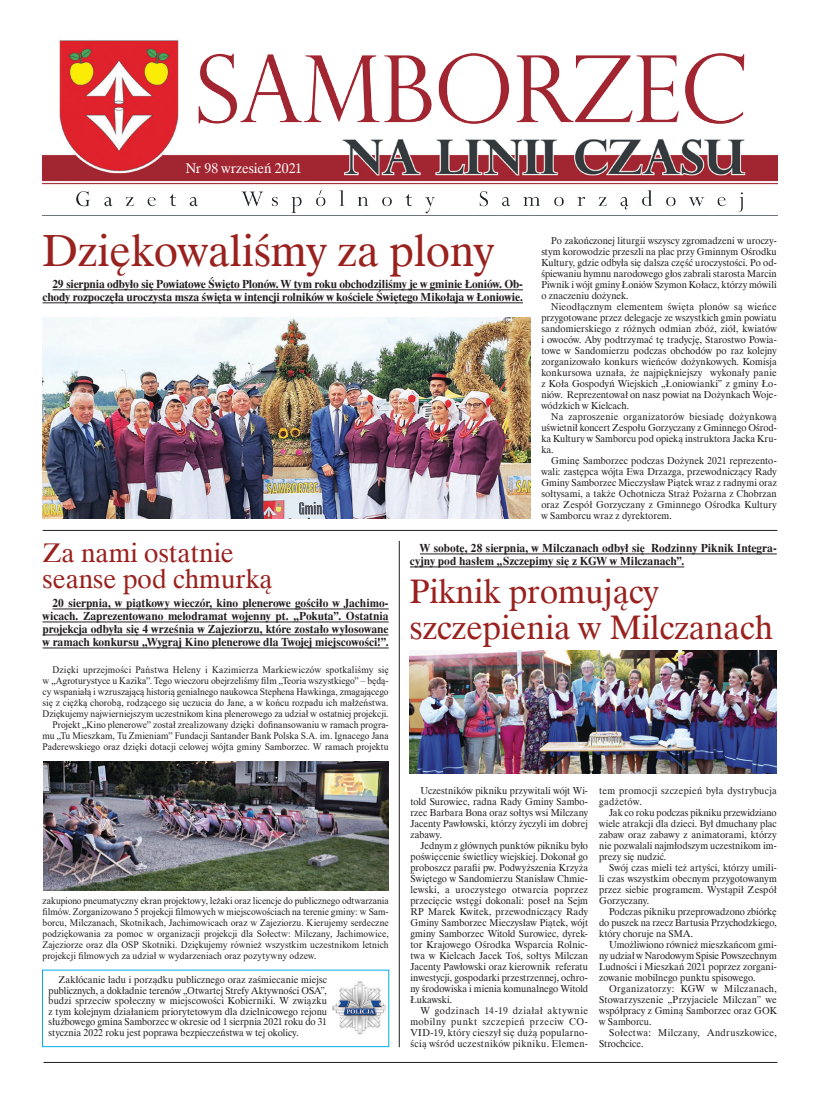
<style>
.page{position:relative;width:820px;height:1106px;background:#fff}
.page>*{position:absolute;margin:0;border:0;box-sizing:border-box;transform-origin:0 0}
.tytul_nowy_czerwony{font:45px "Dutch 801 TL";color:#99211e}
.tytul_nowy_czerwony-2{font:34px "Dutch 801 TL";color:#99211e}
.tytul_nowy_czerwony-3{font:27px "Dutch 801 TL";color:#99211e}
.t1{font:14px "Dutch 801 TL";color:#fff}
.lid_podkreslony{font:700 12px/13px "Dutch 801 TL";letter-spacing:-.01em;color:#231f20;text-align:justify;scale:.95 1}
.tekst{font:10px/11px "Dutch 801 TL";letter-spacing:.01em;color:#231f20;text-align:justify;scale:.95 1}
.tekst-2{font:10px/11px "Times New Roman";letter-spacing:.005em;color:#231f20;text-align:justify;scale:.95 1}
.tekst-3{font:10px/11px "Dutch 801 TL";letter-spacing:.03em;color:#231f20;scale:.95 1}
.tekst-4{font:10px/11px "Dutch 801 TL";letter-spacing:.035em;color:#231f20;scale:.95 1}
.s1{font-family:"Dutch 801 TL"}
</style>
<div class="page">
<hr style="left:43px;top:1061px;width:734px;height:1px;background:#231f20">
<img style="left:43px;top:40px;width:734px;height:174px">
<hr style="left:52px;top:608px;width:336px;height:1px;background:#231f20">
<hr style="left:43px;top:621px;width:345px;height:1px;background:#231f20">
<hr style="left:43px;top:634px;width:345px;height:1px;background:#231f20">
<hr style="left:43px;top:647px;width:345px;height:1px;background:#231f20">
<img style="left:43px;top:761px;width:345px;height:129px">
<img style="left:43px;top:317px;width:487px;height:202px">
<div style="left:42px;top:969px;width:347px;height:78px;border:1px solid #00aeef"></div>
<img style="left:410px;top:651px;width:366px;height:123px">
<hr style="left:52px;top:289px;width:471px;height:1px;background:#231f20">
<hr style="left:43px;top:302px;width:480px;height:1px;background:#231f20">
<hr style="left:420px;top:553px;width:356px;height:1px;background:#231f20">
<hr style="left:410px;top:566px;width:274px;height:1px;background:#231f20">
<hr style="left:43px;top:530px;width:734px;height:1px;background:#231f20">
<img style="left:332px;top:981px;width:53px;height:54px">
<hr style="left:398px;top:541px;width:1px;height:506px;background:#231f20">
<p class="t1" style="left:186px;top:159px;width:118px">Nr 98 wrzesień 2021</p>
<p class="tytul_nowy_czerwony" style="left:43px;top:221px;width:453px">Dziękowaliśmy za plony</p>
<p class="lid_podkreslony" style="left:43px;top:277px;width:507px;text-align:right">29 sierpnia odbyło się Powiatowe Święto Plonów. W tym roku obchodziliśmy je w gminie Łoniów. Ob&shy;chody rozpoczęła uroczysta msza święta w intencji rolników w kościele Świętego Mikołaja w Łoniowie.</p>
<p class="tekst" style="left:541px;top:235px;width:249px;text-indent:10px">Po zakończonej liturgii wszyscy zgromadzeni w uroczy&shy;stym korowodzie przeszli na plac przy Gminnym Ośrodku Kultury, gdzie odbyła się dalsza część uroczystości. Po od&shy;śpiewaniu hymnu narodowego głos zabrali starosta Marcin Piwnik i wójt gminy Łoniów Szymon Kołacz, którzy mówili o znaczeniu dożynek.</p>
<p class="tekst" style="left:541px;top:301px;width:249px;text-indent:10px">Nieodłącznym elementem święta plonów są wieńce przygotowane przez delegacje ze wszystkich gmin powiatu sandomierskiego z różnych odmian zbóż, ziół, kwiatów i owoców. Aby podtrzymać tę tradycję, Starostwo Powia&shy;towe w Sandomierzu podczas obchodów po raz kolejny zorganizowało konkurs wieńców dożynkowych. Komisja konkursowa uznała, że najpiękniejszy wykonały panie z Koła Gospodyń Wiejskich „Łoniowianki” z gminy Ło&shy;niów. Reprezentował on nasz powiat na Dożynkach Woje&shy;wódzkich w Kielcach.</p>
<p class="tekst" style="left:541px;top:411px;width:249px;text-indent:10px">Na zaproszenie organizatorów biesiadę dożynkową uświetnił koncert Zespołu Gorzyczany z Gminnego Ośrod&shy;ka Kultury w Samborcu pod opieką instruktora Jacka Kru&shy;ka.</p>
<p class="tekst" style="left:541px;top:455px;width:249px;text-indent:10px">Gminę Samborzec podczas Dożynek 2021 reprezento&shy;wali: zastępca wójta Ewa Drzazga, przewodniczący Rady Gminy Samborzec Mieczysław Piątek wraz z radnymi oraz sołtysami, a także Ochotnicza Straż Pożarna z Chobrzan oraz Zespół Gorzyczany z Gminnego Ośrodka Kultury w Samborcu wraz z dyrektorem.</p>
<p class="tytul_nowy_czerwony-3" style="left:43px;top:535px;width:193px">Za nami ostatnie</p>
<p class="tytul_nowy_czerwony-3" style="left:43px;top:561px;width:231px">seanse pod chmurką</p>
<p class="lid_podkreslony" style="left:43px;top:596px;width:366px;text-indent:10px">20 sierpnia, w piątkowy wieczór, kino plenerowe gościło w Jachimo&shy;wicach. Zaprezentowano melodramat wojenny pt. „Pokuta”. Ostatnia projekcja odbyła się 4 września w Zajeziorzu, które zostało wylosowane w ramach konkursu „Wygraj Kino plenerowe dla Twojej miejscowości!”.</p>
<p class="tekst-2" style="left:43px;top:664px;width:366px;text-indent:10px">Dzięki uprzejmości Państwa Heleny i Kazimierza Markiewiczów spotkaliśmy się w „Agroturystyce u Kazika”. Tego wieczoru obejrzeliśmy film „Teoria wszystkiego” – będą&shy;cy wspaniałą i wzruszającą historią genialnego naukowca Stephena Hawkinga, zmagającego się z ciężką chorob<span class="s1">ą</span>, rodzącego się uczucia do Jane, a w końcu rozpadu ich małżeństwa.<br>Dziękujemy najwierniejszym uczestnikom kina plenerowego za udział w ostatniej projekcji.</p>
<p class="tekst-2" style="left:43px;top:719px;width:366px;text-indent:10px">Projekt „Kino plenerowe” został zrealizowany dzięki dofinansowaniu w ramach progra&shy;mu „Tu Mieszkam, Tu Zmieniam” Fundacji Santander Bank Polska S.A. im. Ignacego Jana Paderewskiego oraz dzięki dotacji celowej w<span class="s1">ójta</span> gminy Samborzec. W ramach projektu</p>
<p class="tekst-2" style="left:43px;top:895px;width:366px">zakupiono pneumatyczny ekran projektowy, leżaki oraz licencje do publicznego odtwarzania filmów. Zorganizowano 5 projekcji filmowych w miejscowościach na terenie gminy: w Sam&shy;borcu, Milczanach, Skotnikach, Jachimowicach oraz w Zajeziorzu. Kierujemy serdeczne podziękowania za pomoc w organizacji projekcji dla Sołectw: Milczany, Jachimowice, Zajeziorze oraz dla OSP Skotniki. Dziękujemy również wszystkim uczestnikom letnich projekcji filmowych za udział w wydarzeniach oraz pozytywny odzew.</p>
<p class="tekst" style="left:49px;top:974px;width:294px;line-height:10.5px;text-indent:10px">Zakłócanie ładu i porządku publicznego oraz zaśmiecanie miejsc publicznych, a dokładnie terenów „Otwartej Strefy Aktywności OSA”, budzi sprzeciw społeczny w miejscowości Kobierniki. W związku z tym kolejnym działaniem priorytetowym dla dzielnicowego rejonu służbowego gmina Samborzec w okresie od 1 sierpnia 2021 roku do 31 stycznia 2022 roku jest poprawa bezpieczeństwa w tej okolicy.</p>
<p class="lid_podkreslony" style="left:410px;top:541px;width:387px;text-indent:10px">W sobotę, 28 sierpnia, w Milczanach odbył się Rodzinny Piknik Integra&shy;cyjny pod hasłem „Szczepimy się z KGW w Milczanach”.</p>
<p class="tytul_nowy_czerwony-2" style="left:410px;top:569px;width:250px">Piknik promujący</p>
<p class="tytul_nowy_czerwony-2" style="left:410px;top:605px;width:364px">szczepienia w Milczanach</p>
<p class="tekst" style="left:410px;top:785px;width:188px;text-indent:10px">Uczestników pikniku przywitali wójt Wi&shy;told Surowiec, radna Rady Gminy Sambo&shy;rzec Barbara Bona oraz sołtys wsi Milczany Jacenty Pawłowski, którzy życzyli im dobrej zabawy.</p>
<p class="tekst" style="left:410px;top:840px;width:188px;text-indent:10px">Jednym z głównych punktów pikniku było poświęcenie świetlicy wiejskiej. Dokonał go proboszcz parafii pw. Podwyższenia Krzyża Świętego w Sandomierzu Stanisław Chmie&shy;lewski, a uroczystego otwarcia poprzez przecięcie wstęgi dokonali: poseł na Sejm RP Marek Kwitek, przewodniczący Rady Gminy Samborzec Mieczysław Piątek, wójt gminy Samborzec Witold Surowiec, dyrek&shy;tor Krajowego Ośrodka Wsparcia Rolnic&shy;twa w Kielcach Jacek Toś, sołtys Milczan Jacenty Pawłowski oraz kierownik referatu inwestycji, gospodarki przestrzennej, ochro&shy;ny środowiska i mienia komunalnego Witold Łukawski.</p>
<p class="tekst" style="left:410px;top:1005px;width:188px;text-indent:10px">W godzinach 14-19 działał aktywnie mobilny punkt szczepień przeciw CO-VID-19, który cieszył się dużą popularno&shy;ścią wśród uczestników pikniku. Elemen-</p>
<p class="tekst-3" style="left:599px;top:785px;width:188px">tem promocji szczepień była dystrybucja gadżetów.</p>
<p class="tekst" style="left:599px;top:807px;width:188px;text-indent:10px">Jak co roku podczas pikniku przewidziano wiele atrakcji dla dzieci. Był dmuchany plac zabaw oraz zabawy z animatorami, którzy nie pozwalali najmłodszym uczestnikom im&shy;prezy się nudzić.</p>
<p class="tekst" style="left:599px;top:862px;width:188px;text-indent:10px">Swój czas mieli też artyści, którzy umili&shy;li czas wszystkim obecnym przygotowanym przez siebie programem. Wystąpił Zespół Gorzyczany.</p>
<p class="tekst" style="left:599px;top:906px;width:188px;text-indent:10px">Podczas pikniku przeprowadzono zbiórkę do puszek na rzecz Bartusia Przychodzkiego, który choruje na SMA.</p>
<p class="tekst" style="left:599px;top:939px;width:188px;text-indent:10px">Umożliwiono również mieszkańcom gmi&shy;ny udział w Narodowym Spisie Powszechnym Ludności i Mieszkań 2021 poprzez zorgani&shy;zowanie mobilnego punktu spisowego.</p>
<p class="tekst" style="left:599px;top:983px;width:188px;text-indent:10px">Organizatorzy: KGW w Milczanach, Stowarzyszenie „Przyjaciele Milczan” we współpracy z Gminą Samborzec oraz GOK w Samborcu.</p>
<p class="tekst-4" style="left:599px;top:1027px;width:188px;text-indent:10px">Sołectwa: Milczany, Andruszkowice,<br>Strochcice.</p>
</div>
